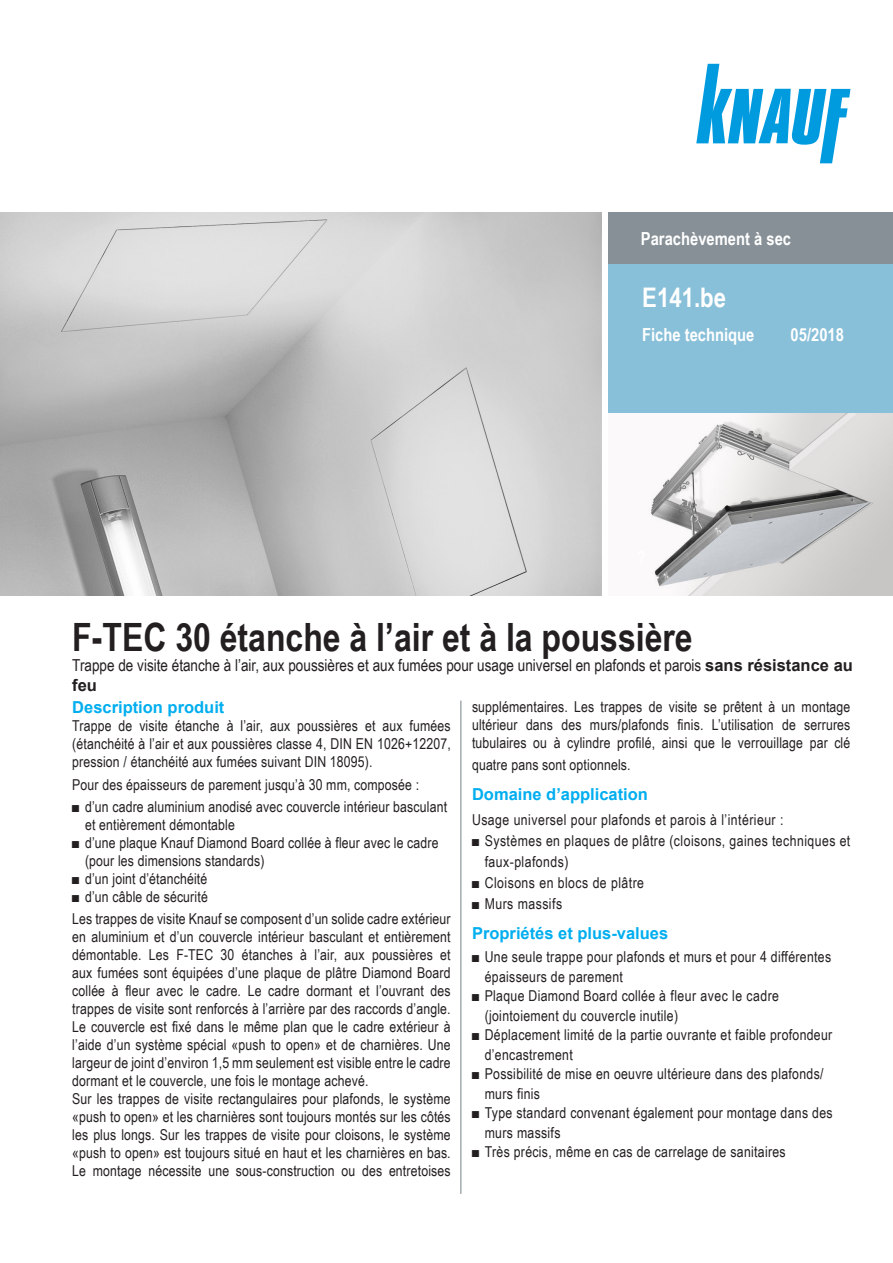
<style>
.page{position:relative;width:893px;height:1263px;background:#fff}
.page>*{position:absolute;margin:0;border:0;box-sizing:border-box;transform-origin:0 0}
.t1{font:700 39px "Arial Narrow";color:#231f20}
.t2{font:700 27px "Arial Narrow";color:#fff}
.t3{font:700 18px "Arial Narrow";color:#fff}
.t4{font:16.5px "Arial Narrow";color:#231f20}
.t5{font:700 16.5px "Arial";color:#00aeef}
.t6{font:700 16.5px "Arial";color:#231f20}
.t7{font:15px/18px "Arial Narrow";letter-spacing:.01em;color:#231f20}
.t8{font:15px/21px "Arial Narrow";letter-spacing:.03em;color:#231f20}
.s1{font-family:"Arial";font-weight:700}
</style>
<div class="page">
<div style="left:608px;top:213px;width:285px;height:382px;background:#89c0d9"></div>
<img style="left:0;top:213px;width:602px;height:382px">
<svg style="left:696px;top:64px;width:154px;height:99px"></svg>
<hr style="left:460px;top:701px;width:1px;height:493px;background:#869096">
<div style="left:608px;top:213px;width:285px;height:51px;background:#869096"></div>
<img style="left:608px;top:414px;width:285px;height:181px">
<p class="t3" style="left:641px;top:225px;width:152px">Parachèvement à sec</p>
<h2 class="t2" style="left:642px;top:277px;width:85px">E141.be</h2>
<p class="t3" style="left:642px;top:321px;width:114px">Fiche technique</p>
<p class="t3" style="left:791px;top:321px;width:55px">05/2018</p>
<h1 class="t1" style="left:72px;top:608px;width:622px">F-TEC 30 étanche à l’air et à la poussière</h1>
<p class="t4" style="left:72px;top:653px;width:782px">Trappe de visite étanche à l’air, aux poussières et aux fumées pour usage universel en plafonds et parois <span class="s1">sans résistance au</span></p>
<p class="t6" style="left:72px;top:674px;width:26px">feu</p>
<p class="t5" style="left:72px;top:697px;width:154px">Description produit</p>
<p class="t7" style="left:72px;top:717px;width:380px;text-align:justify">Trappe de visite étanche à l’air, aux poussières et aux fumées (étanchéité à l’air et aux poussières classe 4, DIN EN 1026+12207, pression / étanchéité aux fumées suivant DIN 18095).</p>
<p class="t7" style="left:72px;top:775px;width:348px">Pour des épaisseurs de parement jusqu’à 30 mm, composée :</p>
<p class="t7" style="left:85px;top:797px;width:364px;text-indent:-13px">■ d’un cadre aluminium anodisé avec couvercle intérieur basculant et entièrement démontable</p>
<p class="t7" style="left:85px;top:833px;width:355px;text-indent:-13px">■ d’une plaque Knauf Diamond Board collée à fleur avec le cadre (pour les dimensions standards)</p>
<p class="t7" style="left:72px;top:869px;width:137px">■ d’un joint d’étanchéité</p>
<p class="t7" style="left:72px;top:885px;width:380px;line-height:22.2px">■ d’un câble de sécurité<br>Les trappes de visite Knauf se composent d’un solide cadre extérieur</p>
<p class="t7" style="left:72px;top:927px;width:380px">en aluminium et d’un couvercle intérieur basculant et entièrement démontable. Les F-TEC 30 étanches à l’air, aux poussières et aux fumées sont équipées d’une plaque de plâtre Diamond Board collée à fleur avec le cadre. Le cadre dormant et l’ouvrant des trappes de visite sont renforcés à l’arrière par des raccords d’angle.<br>Le couvercle est fixé dans le même plan que le cadre extérieur à l’aide d’un système spécial «push to open» et de charnières. Une largeur de joint d’environ 1,5 mm seulement est visible entre le cadre dormant et le couvercle, une fois le montage achevé.<br>Sur les trappes de visite rectangulaires pour plafonds, le système «push to open» et les charnières sont toujours montés sur les côtés les plus longs. Sur les trappes de visite pour cloisons, le système «push to open» est toujours situé en haut et les charnières en bas.<br>Le montage nécessite une sous-construction ou des entretoises</p>
<p class="t7" style="left:472px;top:697px;width:380px;text-align:justify">supplémentaires. Les trappes de visite se prêtent à un montage ultérieur dans des murs/plafonds finis. L’utilisation de serrures tubulaires ou à cylindre profilé, ainsi que le verrouillage par clé</p>
<p class="t7" style="left:472px;top:755px;width:160px">quatre pans sont optionnels.</p>
<p class="t5" style="left:472px;top:783px;width:178px">Domaine d’application</p>
<p class="t8" style="left:472px;top:809px;width:313px">Usage universel pour plafonds et parois à l’intérieur :</p>
<p class="t8" style="left:485px;top:830px;width:367px;text-indent:-13px">■ Systèmes en plaques de plâtre (cloisons, gaines techniques et faux-plafonds)</p>
<p class="t8" style="left:472px;top:872px;width:174px">■ Cloisons en blocs de plâtre</p>
<p class="t8" style="left:472px;top:893px;width:92px">■ Murs massifs</p>
<p class="t5" style="left:472px;top:922px;width:198px">Propriétés et plus-values</p>
<p class="t7" style="left:485px;top:947px;width:348px;line-height:19.5px;text-indent:-13px">■ Une seule trappe pour plafonds et murs et pour 4 différentes épaisseurs de parement</p>
<p class="t7" style="left:485px;top:986px;width:296px;line-height:19.5px;text-indent:-13px">■ Plaque Diamond Board collée à fleur avec le cadre (jointoiement du couvercle inutile)</p>
<p class="t7" style="left:485px;top:1025px;width:349px;line-height:19.5px;text-indent:-13px">■ Déplacement limité de la partie ouvrante et faible profondeur d’encastrement</p>
<p class="t7" style="left:485px;top:1064px;width:340px;line-height:19.5px;text-indent:-13px">■ Possibilité de mise en oeuvre ultérieure dans des plafonds/ murs finis</p>
<p class="t7" style="left:485px;top:1103px;width:349px;line-height:19.5px;text-indent:-13px">■ Type standard convenant également pour montage dans des murs massifs</p>
<p class="t7" style="left:472px;top:1142px;width:315px">■ Très précis, même en cas de carrelage de sanitaires</p>
</div>
